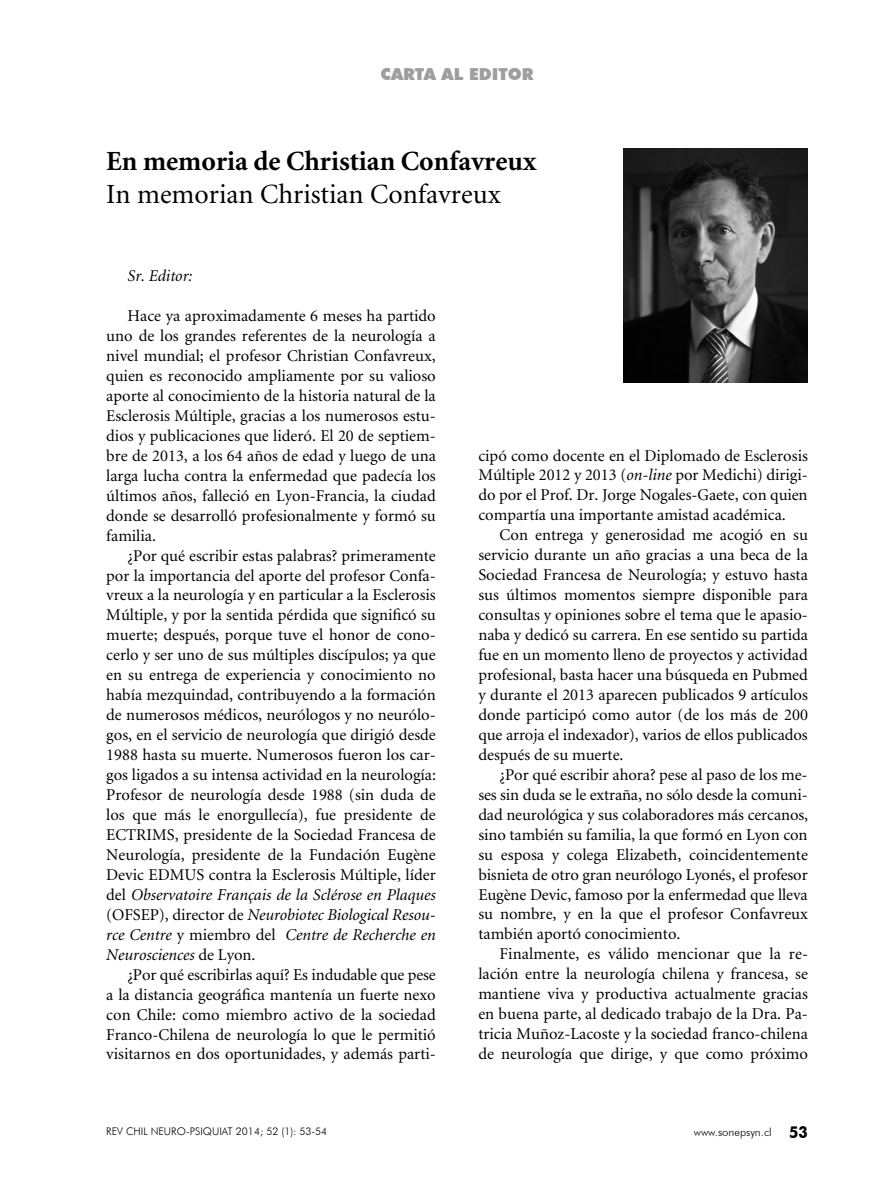
<style>
.page{position:relative;width:893px;height:1191px;background:#fff}
.page>*{position:absolute;margin:0;border:0;box-sizing:border-box;transform-origin:0 0}
.t1{font:700 27.75px "Minion";color:#000}
.t2{font:27.75px "Minion";color:#000}
.t3{font:16.5px/20px "Minion";color:#000;text-align:justify}
.t4{font:900 16.5px "Futura BT";color:#9c9e9f}
.t5{font:italic 16.5px "Minion";color:#000}
.t6{font:300 11.25px "Futura BT";color:#000}
.t7{font:300 10.5px "Futura BT";color:#000}
.s1{font-style:italic}
.s2{font-weight:700;font-size:16.5px}
</style>
<div class="page">
<img style="left:623px;top:149px;width:185px;height:234px">
<p class="t4" style="left:380px;top:64px;width:155px">CARTA AL EDITOR</p>
<h1 class="t1" style="left:106px;top:147px;width:432px">En memoria de Christian Confavreux</h1>
<h1 class="t2" style="left:106px;top:180px;width:396px">In memorian Christian Confavreux</h1>
<p class="t5" style="left:127px;top:268px;width:66px">Sr. Editor:</p>
<p class="t3" style="left:106px;top:306px;width:331px;text-indent:21px">Hace ya aproximadamente 6 meses ha partido uno de los grandes referentes de la neurología a nivel mundial; el profesor Christian Confavreux, quien es reconocido ampliamente por su valioso aporte al conocimiento de la historia natural de la Esclerosis Múltiple, gracias a los numerosos estu&shy;dios y publicaciones que lideró. El 20 de septiem&shy;bre de 2013, a los 64 años de edad y luego de una larga lucha contra la enfermedad que padecía los últimos años, falleció en Lyon-Francia, la ciudad donde se desarrolló profesionalmente y formó su familia.</p>
<p class="t3" style="left:106px;top:546px;width:331px;text-indent:21px">¿Por qué escribir estas palabras? primeramente por la importancia del aporte del profesor Confa&shy;vreux a la neurología y en particular a la Esclerosis Múltiple, y por la sentida pérdida que significó su muerte; después, porque tuve el honor de cono&shy;cerlo y ser uno de sus múltiples discípulos; ya que en su entrega de experiencia y conocimiento no había mezquindad, contribuyendo a la formación de numerosos médicos, neurólogos y no neurólo&shy;gos, en el servicio de neurología que dirigió desde 1988 hasta su muerte. Numerosos fueron los car&shy;gos ligados a su intensa actividad en la neurología:<br>Profesor de neurología desde 1988 (sin duda de los que más le enorgullecía), fue presidente de ECTRIMS, presidente de la Sociedad Francesa de Neurología, presidente de la Fundación Eugène Devic EDMUS contra la Esclerosis Múltiple, líder del <span class="s1">Observatoire Français de la Sclérose en Plaques </span>(OFSEP), director de <span class="s1">Neurobiotec Biological Resou&shy;rce Centre</span> y miembro del <span class="s1">Centre de Recherche en Neurosciences</span> de Lyon.</p>
<p class="t3" style="left:106px;top:965px;width:331px;text-indent:21px">¿Por qué escribirlas aquí? Es indudable que pese a la distancia geográfica mantenía un fuerte nexo con Chile: como miembro activo de la sociedad Franco-Chilena de neurología lo que le permitió visitarnos en dos oportunidades, y además parti-</p>
<p class="t7" style="left:106px;top:1125px;width:223px">REV CHIL NEURO-PSIQUIAT 2014; 52 (1): 53-54</p>
<p class="t3" style="left:478px;top:446px;width:331px">cipó como docente en el Diplomado de Esclerosis Múltiple 2012 y 2013 (<span class="s1">on-line</span> por Medichi) dirigi&shy;do por el Prof. Dr. Jorge Nogales-Gaete, con quien compartía una importante amistad académica.</p>
<p class="t3" style="left:478px;top:526px;width:331px;text-indent:21px">Con entrega y generosidad me acogió en su servicio durante un año gracias a una beca de la Sociedad Francesa de Neurología; y estuvo hasta sus últimos momentos siempre disponible para consultas y opiniones sobre el tema que le apasio&shy;naba y dedicó su carrera. En ese sentido su partida fue en un momento lleno de proyectos y actividad profesional, basta hacer una búsqueda en Pubmed y durante el 2013 aparecen publicados 9 artículos donde participó como autor (de los más de 200 que arroja el indexador), varios de ellos publicados después de su muerte.</p>
<p class="t3" style="left:478px;top:765px;width:331px;text-indent:21px">¿Por qué escribir ahora? pese al paso de los me&shy;ses sin duda se le extraña, no sólo desde la comuni&shy;dad neurológica y sus colaboradores más cercanos, sino también su familia, la que formó en Lyon con su esposa y colega Elizabeth, coincidentemente bisnieta de otro gran neurólogo Lyonés, el profesor Eugène Devic, famoso por la enfermedad que lleva su nombre, y en la que el profesor Confavreux también aportó conocimiento.</p>
<p class="t3" style="left:478px;top:944px;width:331px;text-indent:21px">Finalmente, es válido mencionar que la re&shy;lación entre la neurología chilena y francesa, se mantiene viva y productiva actualmente gracias en buena parte, al dedicado trabajo de la Dra. Pa&shy;tricia Muñoz-Lacoste y la sociedad franco-chilena de neurología que dirige, y que como próximo</p>
<p class="t6" style="left:694px;top:1125px;width:116px">www.sonepsyn.cl <span class="s2">53</span></p>
</div>
